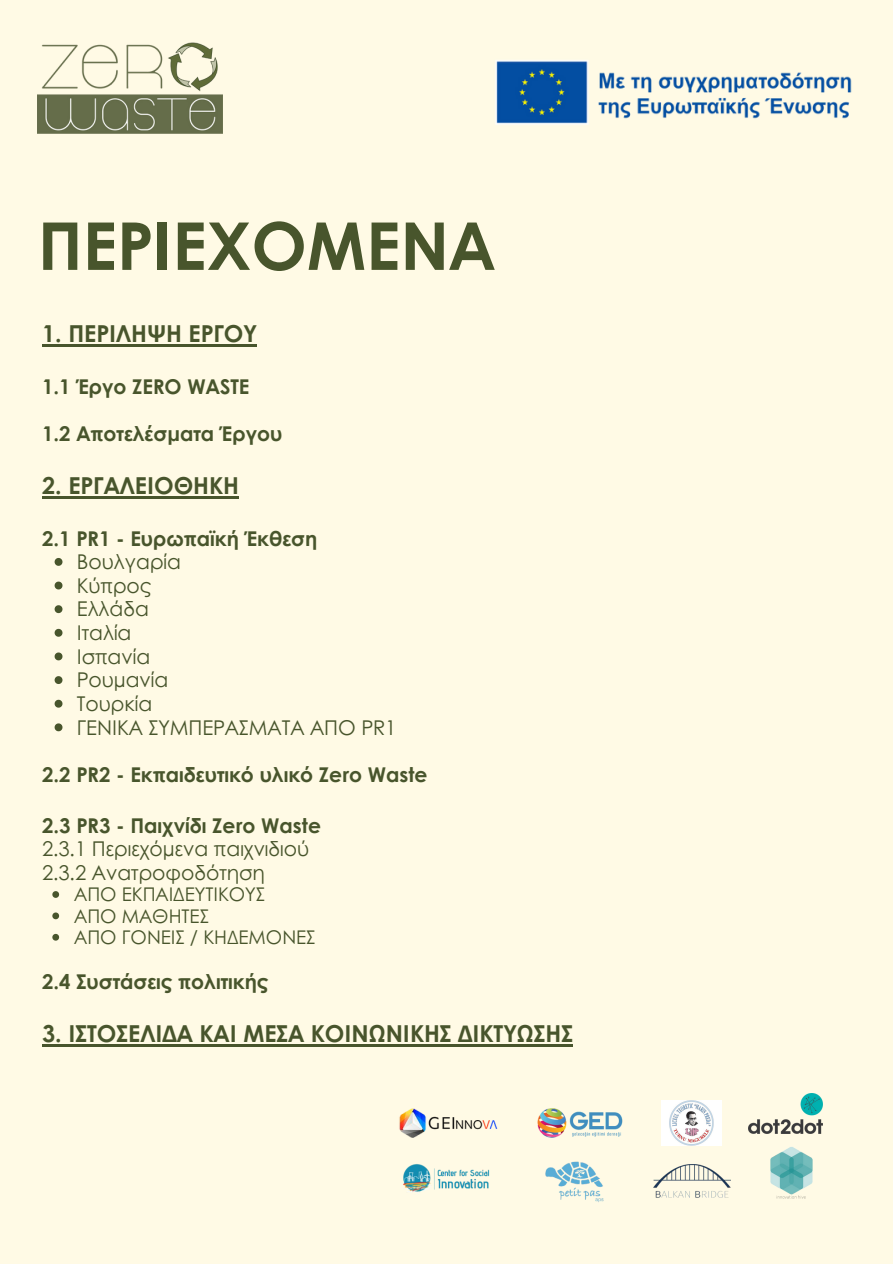
<style>
.page{position:relative;width:893px;height:1264px;background:#fff}
.page>*{position:absolute;margin:0;border:0;box-sizing:border-box;transform-origin:0 0}
.t1{font:700 65.85px "Century Gothic";color:#48552c}
.t2{font:700 23.4px "Century Gothic";color:#48552c}
.t3{font:700 20.4px "Century Gothic";color:#48552c}
.t4{font:20.4px "Century Gothic";color:#48552c}
.t5{font:18.9px "Century Gothic";color:#48552c}
</style>
<div class="page">
<div style="left:0;top:0;width:892px;height:1263px;background:#fffae5"></div>
<img style="left:38px;top:42px;width:184px;height:92px">
<hr style="left:42px;top:344px;width:215px;height:2px;background:#48552c">
<hr style="left:42px;top:496px;width:197px;height:2px;background:#48552c">
<svg style="left:55px;top:558px;width:7px;height:8px"></svg>
<svg style="left:55px;top:581px;width:7px;height:8px"></svg>
<svg style="left:55px;top:605px;width:7px;height:8px"></svg>
<svg style="left:55px;top:629px;width:7px;height:7px"></svg>
<svg style="left:55px;top:652px;width:7px;height:8px"></svg>
<svg style="left:55px;top:676px;width:7px;height:8px"></svg>
<svg style="left:55px;top:699px;width:7px;height:8px"></svg>
<svg style="left:55px;top:723px;width:7px;height:8px"></svg>
<svg style="left:52px;top:891px;width:7px;height:6px"></svg>
<svg style="left:52px;top:912px;width:7px;height:7px"></svg>
<svg style="left:52px;top:933px;width:7px;height:7px"></svg>
<hr style="left:42px;top:1044px;width:26px;height:2px;background:#48552c">
<hr style="left:68px;top:1044px;width:505px;height:2px;background:#48552c">
<img style="left:770px;top:1147px;width:43px;height:52px">
<img style="left:403px;top:1164px;width:87px;height:28px">
<img style="left:546px;top:1161px;width:57px;height:41px">
<img style="left:399px;top:1108px;width:99px;height:29px">
<img style="left:538px;top:1108px;width:84px;height:29px">
<img style="left:653px;top:1164px;width:77px;height:34px">
<img style="left:662px;top:1100px;width:59px;height:45px">
<img style="left:748px;top:1093px;width:74px;height:40px">
<img style="left:495px;top:60px;width:357px;height:65px">
<p class="t1" style="left:38px;top:196px;width:458px">ΠΕΡΙΕΧΟΜΕΝΑ</p>
<p class="t2" style="left:42px;top:315px;width:216px">1. ΠΕΡΙΛΗΨΗ ΕΡΓΟΥ</p>
<p class="t3" style="left:42px;top:371px;width:209px">1.1 Έργο ZERO WASTE</p>
<p class="t3" style="left:42px;top:418px;width:241px">1.2 Αποτελέσματα Έργου</p>
<p class="t2" style="left:42px;top:467px;width:198px">2. ΕΡΓΑΛΕΙΟΘΗΚΗ</p>
<p class="t3" style="left:42px;top:522px;width:276px">2.1 PR1 - Ευρωπαϊκή Έκθεση</p>
<p class="t4" style="left:77px;top:546px;width:106px">Βουλγαρία</p>
<p class="t4" style="left:77px;top:570px;width:76px">Κύπρος</p>
<p class="t4" style="left:77px;top:593px;width:74px">Ελλάδα</p>
<p class="t4" style="left:77px;top:617px;width:56px">Ιταλία</p>
<p class="t4" style="left:77px;top:641px;width:75px">Ισπανία</p>
<p class="t4" style="left:77px;top:664px;width:93px">Ρουμανία</p>
<p class="t4" style="left:77px;top:688px;width:77px">Τουρκία</p>
<p class="t4" style="left:77px;top:711px;width:321px">ΓΕΝΙΚΑ ΣΥΜΠΕΡΑΣΜΑΤΑ ΑΠΟ PR1</p>
<p class="t3" style="left:42px;top:759px;width:387px">2.2 PR2 - Εκπαιδευτικό υλικό Zero Waste</p>
<p class="t3" style="left:42px;top:809px;width:280px">2.3 PR3 - Παιχνίδι Zero Waste</p>
<p class="t4" style="left:42px;top:833px;width:268px">2.3.1 Περιεχόμενα παιχνιδιού</p>
<p class="t4" style="left:42px;top:857px;width:224px">2.3.2 Ανατροφοδότηση</p>
<p class="t5" style="left:74px;top:880px;width:192px">ΑΠΟ ΕΚΠΑΙΔΕΥΤΙΚΟΥΣ</p>
<p class="t5" style="left:74px;top:901px;width:136px">ΑΠΟ ΜΑΘΗΤΕΣ</p>
<p class="t5" style="left:74px;top:922px;width:243px">ΑΠΟ ΓΟΝΕΙΣ / ΚΗΔΕΜΟΝΕΣ</p>
<p class="t3" style="left:42px;top:966px;width:228px">2.4 Συστάσεις πολιτικής</p>
<p class="t2" style="left:42px;top:1015px;width:532px">3. ΙΣΤΟΣΕΛΙΔΑ ΚΑΙ ΜΕΣΑ ΚΟΙΝΩΝΙΚΗΣ ΔΙΚΤΥΩΣΗΣ</p>
</div>
